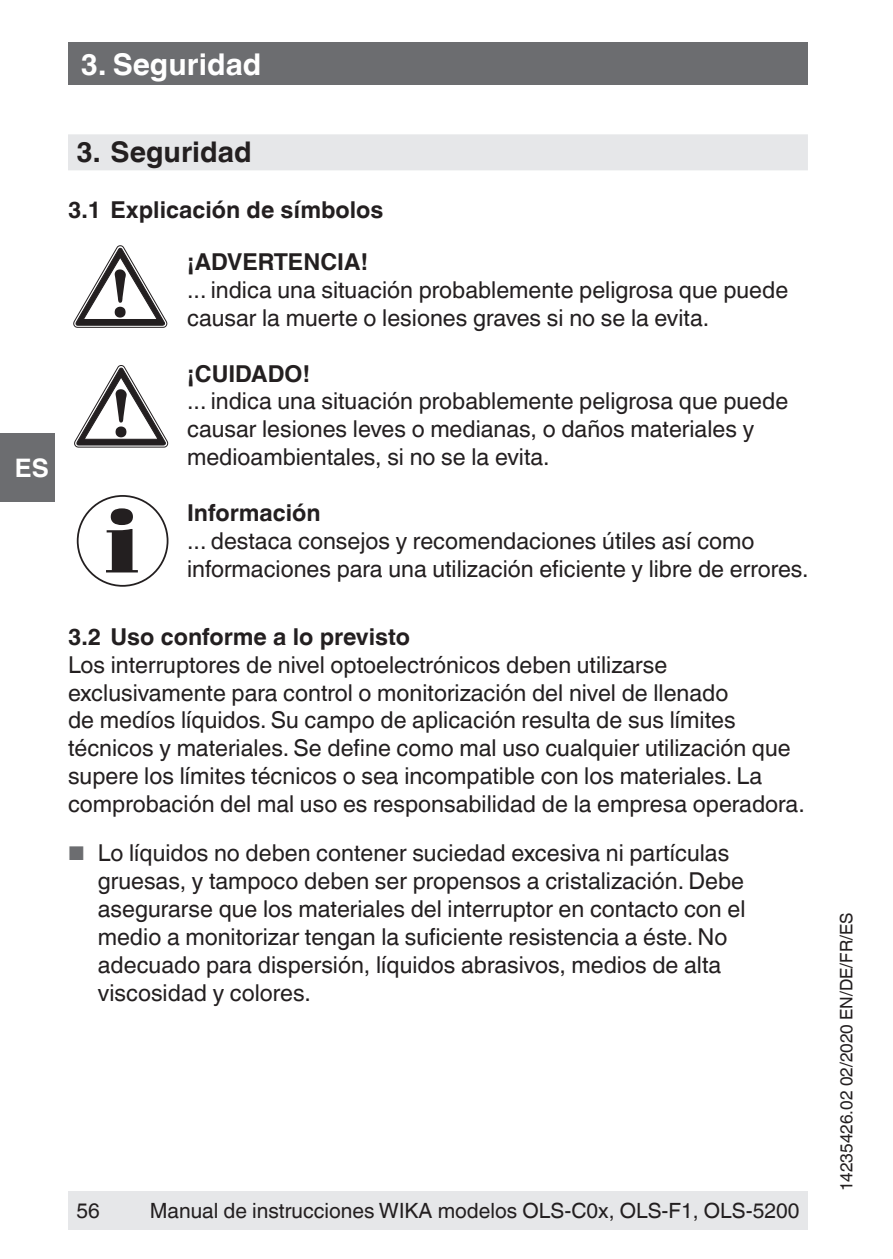
<style>
.page{position:relative;width:893px;height:1259px;background:#fff}
.page>*{position:absolute;margin:0;border:0;box-sizing:border-box;transform-origin:0 0}
.t1{font:700 30px "Helvetica World";color:#fff}
.t2{font:700 28.5px "Helvetica World";color:#231f20}
.t3{font:700 25.5px "Helvetica World";color:#fff}
.t4{font:23.4px/27.9px "Helvetica World";color:#231f20}
.t5{font:700 23.4px "Helvetica World";color:#231f20}
.t6{font:21px "Helvetica World";color:#231f20}
.t7{font:17.4px "Helvetica World";color:#231f20}
.s1{font-size:19.8px;color:#6c6d70}
</style>
<div class="page">
<div style="left:68px;top:1191px;width:740px;height:38px;background:#e6e7e9"></div>
<div style="left:68px;top:43px;width:740px;height:42px;background:#6c6d70"></div>
<div style="left:0;top:434px;width:55px;height:68px;background:#6c6d70"></div>
<div style="left:68px;top:134px;width:740px;height:36px;background:#e6e7e9"></div>
<svg style="left:74px;top:245px;width:93px;height:82px"></svg>
<svg style="left:74px;top:365px;width:94px;height:82px"></svg>
<svg style="left:106px;top:508px;width:32px;height:64px"></svg>
<div style="left:77px;top:495px;width:91px;height:92px;border:2px solid #231f20;border-radius:50%"></div>
<p class="t1" style="left:81px;top:47px;width:182px">3. Seguridad</p>
<p class="t3" style="left:15px;top:453px;width:35px">ES</p>
<p class="t2" style="left:77px;top:135px;width:177px">3. Seguridad</p>
<p class="t5" style="left:68px;top:196px;width:317px">3.1 Explicación de símbolos</p>
<p class="t5" style="left:187px;top:248px;width:183px">¡ADVERTENCIA!</p>
<p class="t4" style="left:187px;top:276px;width:603px">... indica una situación probablemente peligrosa que puede causar la muerte o lesiones graves si no se la evita.</p>
<p class="t5" style="left:187px;top:360px;width:125px">¡CUIDADO!</p>
<p class="t4" style="left:187px;top:387px;width:603px">... indica una situación probablemente peligrosa que puede causar lesiones leves o medianas, o daños materiales y medioambientales, si no se la evita.</p>
<p class="t5" style="left:187px;top:499px;width:135px">Información</p>
<p class="t4" style="left:187px;top:527px;width:623px">... destaca consejos y recomendaciones útiles así como informaciones para una utilización eficiente y libre de errores.</p>
<p class="t5" style="left:68px;top:623px;width:344px">3.2 Uso conforme a lo previsto</p>
<p class="t4" style="left:68px;top:650px;width:738px">Los interruptores de nivel optoelectrónicos deben utilizarse exclusivamente para control o monitorización del nivel de llenado<br>de medíos líquidos. Su campo de aplicación resulta de sus límites técnicos y materiales. Se define como mal uso cualquier utilización que supere los límites técnicos o sea incompatible con los materiales. La comprobación del mal uso es responsabilidad de la empresa operadora.</p>
<p class="t4" style="left:98px;top:839px;width:649px;text-indent:-30px"><span class="s1">■</span> Lo líquidos no deben contener suciedad excesiva ni partículas gruesas, y tampoco deben ser propensos a cristalización. Debe asegurarse que los materiales del interruptor en contacto con el medio a monitorizar tengan la suficiente resistencia a éste. No adecuado para dispersión, líquidos abrasivos, medios de alta viscosidad y colores.</p>
<p class="t6" style="left:77px;top:1198px;width:25px">56</p>
<p class="t6" style="left:150px;top:1198px;width:651px">Manual de instrucciones WIKA modelos OLS-C0x, OLS-F1, OLS-5200</p>
<p class="t7" style="left:836px;top:1191px;width:280px;rotate:-90deg">14235426.02 02/2020 EN/DE/FR/ES</p>
</div>
